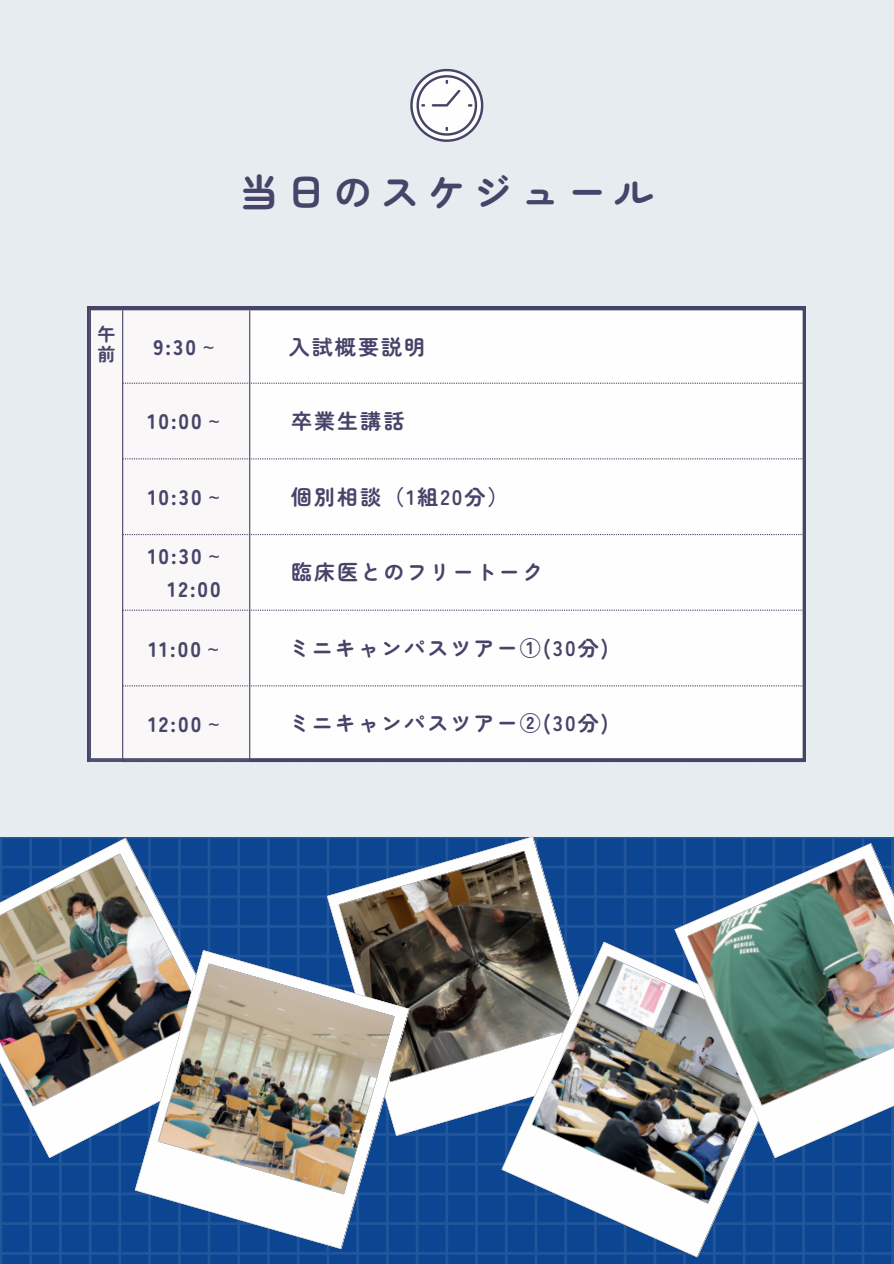
<style>
.page{position:relative;width:894px;height:1264px;background:#fff}
.page>*{position:absolute;margin:0;border:0;box-sizing:border-box;transform-origin:0 0}
.t1{font:700 39px "Zen Maru Gothic";letter-spacing:.2em;color:#474469}
.t2{font:700 21px "Zen Maru Gothic";letter-spacing:.1em;color:#474469}
.t3{font:900 21px/32.7px "Zen Maru Gothic";letter-spacing:.1em;color:#474469;text-align:right}
.t4{font:700 18px/20px "Zen Maru Gothic";color:#474469}
.s1{font-family:"Wen Quan Yi Micro Hei";font-weight:400}
</style>
<div class="page">
<div style="left:0;top:0;width:893px;height:1263px;background:#e7ecf1"></div>
<svg style="left:0;top:837px;width:893px;height:426px;background:#0f4893"></svg>
<div style="left:88px;top:307px;width:717px;height:454px;background:#fffefe"></div>
<div style="left:89px;top:310px;width:161px;height:451px;background:#f9f7f7"></div>
<hr style="left:249px;top:310px;width:1px;height:451px;background:#474469">
<hr style="left:122px;top:310px;width:1px;height:451px;background:#474469">
<svg style="left:123px;top:761px;width:680px;height:1px"></svg>
<svg style="left:123px;top:685px;width:680px;height:1px"></svg>
<svg style="left:123px;top:609px;width:680px;height:1px"></svg>
<svg style="left:123px;top:534px;width:680px;height:1px"></svg>
<svg style="left:123px;top:458px;width:680px;height:1px"></svg>
<svg style="left:123px;top:382px;width:680px;height:2px"></svg>
<svg style="left:410px;top:69px;width:73px;height:73px"></svg>
<svg style="left:0;top:1106px;width:134px;height:52px;background:#7f9dc4"></svg>
<img style="left:0;top:837px;width:240px;height:269px">
<svg style="left:326px;top:850px;width:175px;height:286px;background:#b0c2da"></svg>
<svg style="left:327px;top:836px;width:275px;height:246px;background:#596472"></svg>
<svg style="left:501px;top:941px;width:30px;height:316px;background:#778aa2"></svg>
<img style="left:531px;top:941px;width:269px;height:316px">
<svg style="left:134px;top:950px;width:24px;height:299px;background:#8192ab"></svg>
<img style="left:158px;top:949px;width:252px;height:300px">
<img style="left:674px;top:1105px;width:219px;height:53px">
<img style="left:674px;top:842px;width:219px;height:263px">
<h1 class="t1" style="left:240px;top:168px;width:415px">当日のスケジュール</h1>
<p class="t4" style="left:97px;top:324px;width:19px">午前</p>
<p class="t3" style="left:153px;top:330px;width:67px">9:30<span class="s1">～</span></p>
<p class="t2" style="left:288px;top:334px;width:138px">入試概要説明</p>
<p class="t3" style="left:147px;top:404px;width:79px">10:00<span class="s1">～</span></p>
<p class="t2" style="left:291px;top:408px;width:115px">卒業生講話</p>
<p class="t3" style="left:148px;top:480px;width:78px">10:30<span class="s1">～</span></p>
<p class="t2" style="left:291px;top:484px;width:219px">個別相談（1組20分）</p>
<p class="t3" style="left:148px;top:539px;width:78px">10:30<span class="s1">～<br></span>12:00</p>
<p class="t2" style="left:291px;top:559px;width:253px">臨床医とのフリートーク</p>
<p class="t3" style="left:148px;top:632px;width:77px">11:00<span class="s1">～</span></p>
<p class="t2" style="left:288px;top:635px;width:321px">ミニキャンパスツアー①(30分)</p>
<p class="t3" style="left:148px;top:707px;width:78px">12:00<span class="s1">～</span></p>
<p class="t2" style="left:288px;top:709px;width:321px">ミニキャンパスツアー②(30分)</p>
</div>
